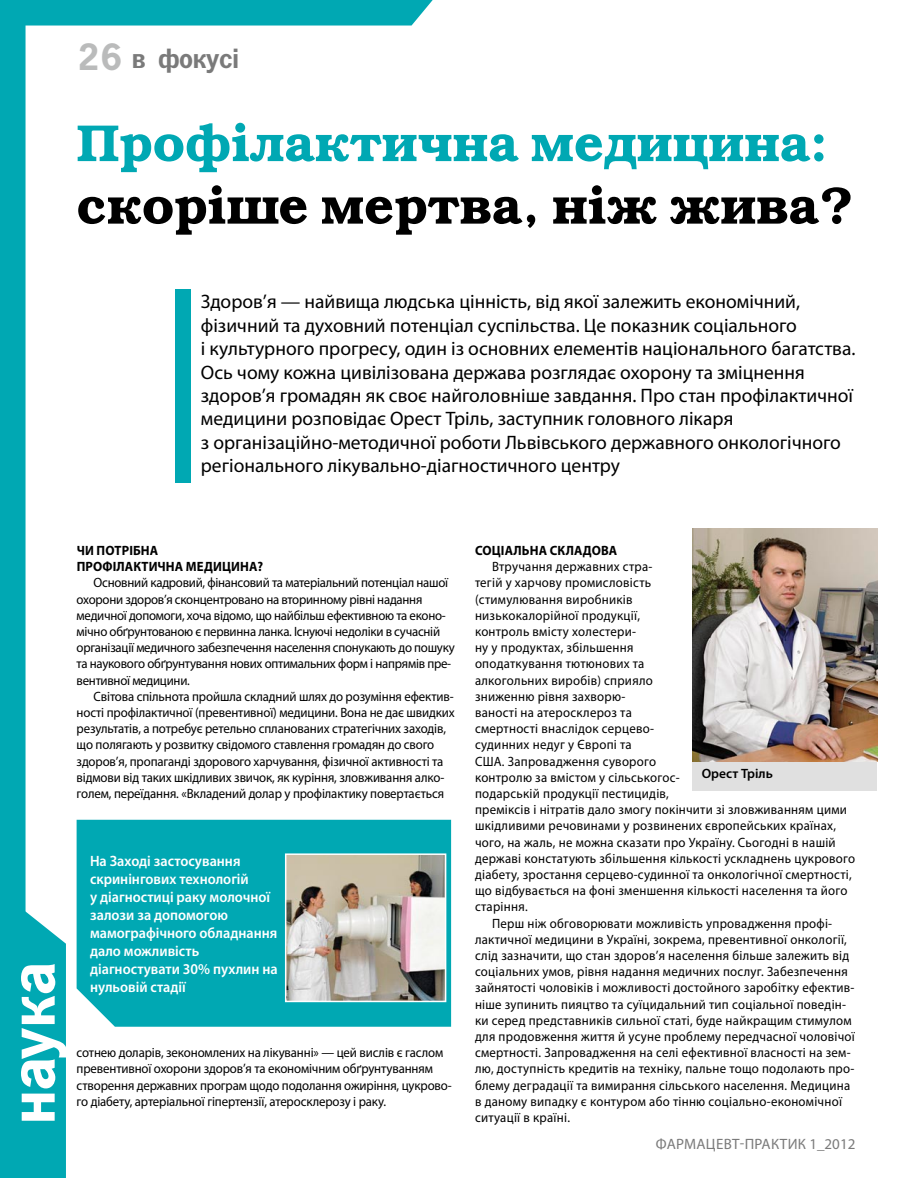
<style>
.page{position:relative;width:915px;height:1178px;background:#fff}
.page>*{position:absolute;margin:0;border:0;box-sizing:border-box;transform-origin:0 0}
.t1{font:700 67.5px "News Paper C";color:#fff}
.t2{font:52.05px "Bookman Demi ITC";color:#00a8b3}
.t3{font:52.05px "Bookman Demi ITC";color:#000}
.t4{font:700 39px "News Paper C";color:#babbbb}
.t5{font:700 28.5px "News Paper C";color:#7a7a7a}
.t6{font:19.5px/23.4px "Myriad Pro";color:#000}
.t7{font:600 15px/18px "Myriad Pro";color:#fff;scale:.95 1}
.t8{font:15px "Myriad Pro";color:#7a7a7a}
.t9{font:13.5px "Myriad Pro";letter-spacing:.015em;color:#000;scale:.95 1}
.t10{font:13.5px/16.2px "Myriad Pro";letter-spacing:-.01em;color:#000;scale:.95 1}
.t11{font:13.5px/16.2px "Myriad Pro";letter-spacing:-.02em;color:#000;scale:.95 1}
.t12{font:700 13.5px "Myriad Pro";color:#000;scale:.95 1}
.t13{font:600 13.5px "Myriad Pro";color:#000}
</style>
<div class="page">
<svg style="left:0;top:0;width:448px;height:989px"></svg>
<div style="left:0;top:911px;width:66px;height:267px;background:#00a8b3"></div>
<div style="left:175px;top:289px;width:15px;height:194px;background:#00a8b3"></div>
<div style="left:692px;top:529px;width:184px;height:262px;background:#e0e0e0"></div>
<img style="left:692px;top:529px;width:184px;height:232px">
<div style="left:77px;top:820px;width:374px;height:207px;background:#00a8b3"></div>
<img style="left:288px;top:856px;width:155px;height:143px">
<div style="left:285px;top:853px;width:161px;height:149px;border:2px solid #fff"></div>
<h3 class="t4" style="left:77px;top:36px;width:47px">26</h3>
<h3 class="t5" style="left:132px;top:44px;width:109px">в фокусі</h3>
<h2 class="t2" style="left:77px;top:112px;width:752px">Профілактична медицина:</h2>
<h2 class="t3" style="left:77px;top:175px;width:777px">скоріше мертва, ніж жива?</h2>
<p class="t6" style="left:201px;top:290px;width:656px">Здоров’я — найвища людська цінність, від якої залежить економічний, фізичний та духовний потенціал суспільства. Це показник соціального<br>і культурного прогресу, один із основних елементів національного багатства.<br>Ось чому кожна цивілізована держава розглядає охорону та зміцнення здоров’я громадян як своє найголовніше завдання. Про стан профілактичної медицини розповідає Орест Тріль, заступник головного лікаря<br>з організаційно-методичної роботи Львівського державного онкологічного регіонального лікувально-діагностичного центру</p>
<p class="t12" style="left:77px;top:541px;width:30px">Чи потрі</p>
<p class="t12" style="left:133px;top:541px;width:18px">бна</p>
<p class="t12" style="left:77px;top:558px;width:10px">профілакти</p>
<p class="t12" style="left:157px;top:558px;width:41px">чна медицина</p>
<p class="t12" style="left:257px;top:558px;width:8px">?</p>
<p class="t11" style="left:77px;top:574px;width:399px;text-indent:17px">Основний кадровий, фінансовий та матеріальний потенціал нашої охорони здоров’я сконцентровано на вторинному рівні надання медичної допомоги, хоча відомо, що найбільш ефективною та еконо&shy;мічно обґрунтованою є первинна ланка. Існуючі недоліки в сучасній організації медичного забезпечення населення спонукають до пошуку та наукового обґрунтування нових оптимальних форм і напрямів пре&shy;вентивної медицини.</p>
<p class="t10" style="left:77px;top:688px;width:399px;text-indent:17px">Світова спільнота пройшла складний шлях до розуміння ефектив&shy;ності профілактичної (превентивної) медицини. Вона не дає швидких результатів, а потребує ретельно спланованих стратегічних заходів, що полягають у розвитку свідомого ставлення громадян до свого здоров’я, пропаганді здорового харчування, фізичної активності та відмови від таких шкідливих звичок, як куріння, зловживання алко&shy;голем, переїдання. «Вкладений долар у профілактику повертається</p>
<h1 class="t1" style="left:-4px;top:1124px;width:163px;rotate:-90deg">наука</h1>
<p class="t7" style="left:90px;top:852px;width:199px">На Заході застосування скринінгових технологій<br>у діагностиці раку молочної залози за допомогою мамографічного обладнання дало можливість діагностувати 30% пухлин на нульовій стадії</p>
<p class="t10" style="left:77px;top:1044px;width:396px">сотнею доларів, зекономлених на лікуванні» — цей вислів є гаслом превентивної охорони здоров’я та економічним обґрунтуванням створення державних програм щодо подолання ожиріння, цукрово&shy;го діабету, артеріальної гіпертензії, атеросклерозу і раку.</p>
<p class="t12" style="left:475px;top:541px;width:18px">Соціальна</p>
<p class="t12" style="left:549px;top:541px;width:10px">складова</p>
<p class="t9" style="left:492px;top:558px;width:170px">Втручання державних стра-</p>
<p class="t9" style="left:475px;top:574px;width:187px">тегій у харчову промисловість</p>
<p class="t9" style="left:475px;top:591px;width:167px">(стимулювання виробників</p>
<p class="t9" style="left:475px;top:607px;width:175px">низькокалорійної продукції,</p>
<p class="t9" style="left:475px;top:623px;width:171px">контроль вмісту холестери-</p>
<p class="t9" style="left:475px;top:639px;width:168px">ну у продуктах, збільшення</p>
<p class="t9" style="left:475px;top:655px;width:180px">оподаткування тютюнових та</p>
<p class="t9" style="left:475px;top:672px;width:189px">алкогольних виробів) сприяло</p>
<p class="t9" style="left:475px;top:688px;width:160px">зниженню рівня захворю-</p>
<p class="t9" style="left:475px;top:704px;width:166px">ваності на атеросклероз та</p>
<p class="t9" style="left:475px;top:720px;width:190px">смертності внаслідок серцево-</p>
<p class="t9" style="left:475px;top:736px;width:166px">судинних недуг у Європі та</p>
<p class="t9" style="left:475px;top:753px;width:192px">США. Запровадження суворого</p>
<p class="t9" style="left:475px;top:769px;width:217px">контролю за вмістом у сільськогос-</p>
<p class="t9" style="left:475px;top:785px;width:205px">подарській продукції пестицидів,</p>
<p class="t9" style="left:475px;top:801px;width:393px">преміксів і нітратів дало змогу покінчити зі зловживанням цими</p>
<p class="t9" style="left:475px;top:817px;width:381px">шкідливими речовинами у розвинених європейських країнах,</p>
<p class="t9" style="left:475px;top:834px;width:381px">чого, на жаль, не можна сказати про Україну. Сьогодні в нашій</p>
<p class="t9" style="left:475px;top:850px;width:401px">державі констатують збільшення кількості ускладнень цукрового</p>
<p class="t9" style="left:475px;top:866px;width:398px">діабету, зростання серцево-судинної та онкологічної смертності,</p>
<p class="t9" style="left:475px;top:882px;width:393px">що відбувається на фоні зменшення кількості населення та його</p>
<p class="t9" style="left:475px;top:898px;width:57px">старіння.</p>
<p class="t9" style="left:492px;top:915px;width:359px">Перш ніж обговорювати можливість упровадження профі-</p>
<p class="t9" style="left:475px;top:931px;width:393px">лактичної медицини в Україні, зокрема, превентивної онкології,</p>
<p class="t9" style="left:475px;top:947px;width:395px">слід зазначити, що стан здоров’я населення більше залежить від</p>
<p class="t9" style="left:475px;top:963px;width:394px">соціальних умов, рівня надання медичних послуг. Забезпечення</p>
<p class="t9" style="left:475px;top:979px;width:401px">зайнятості чоловіків і можливості достойного заробітку ефектив-</p>
<p class="t9" style="left:475px;top:996px;width:392px">ніше зупинить пияцтво та суїцидальний тип соціальної поведін-</p>
<p class="t9" style="left:475px;top:1012px;width:398px">ки серед представників сильної статі, буде найкращим стимулом</p>
<p class="t9" style="left:475px;top:1028px;width:401px">для продовження життя й усуне проблему передчасної чоловічої</p>
<p class="t9" style="left:475px;top:1044px;width:397px">смертності. Запровадження на селі ефективної власності на зем-</p>
<p class="t9" style="left:475px;top:1060px;width:400px">лю, доступність кредитів на техніку, пальне тощо подолають про-</p>
<p class="t9" style="left:475px;top:1077px;width:396px">блему деградації та вимирання сільського населення. Медицина</p>
<p class="t9" style="left:475px;top:1093px;width:387px">в даному випадку є контуром або тінню соціально-економічної</p>
<p class="t9" style="left:475px;top:1109px;width:101px">ситуації в країні.</p>
<p class="t13" style="left:701px;top:765px;width:73px">Орест Тріль</p>
<p class="t8" style="left:655px;top:1135px;width:201px">Фармацевт-Практик 1_2012</p>
</div>
